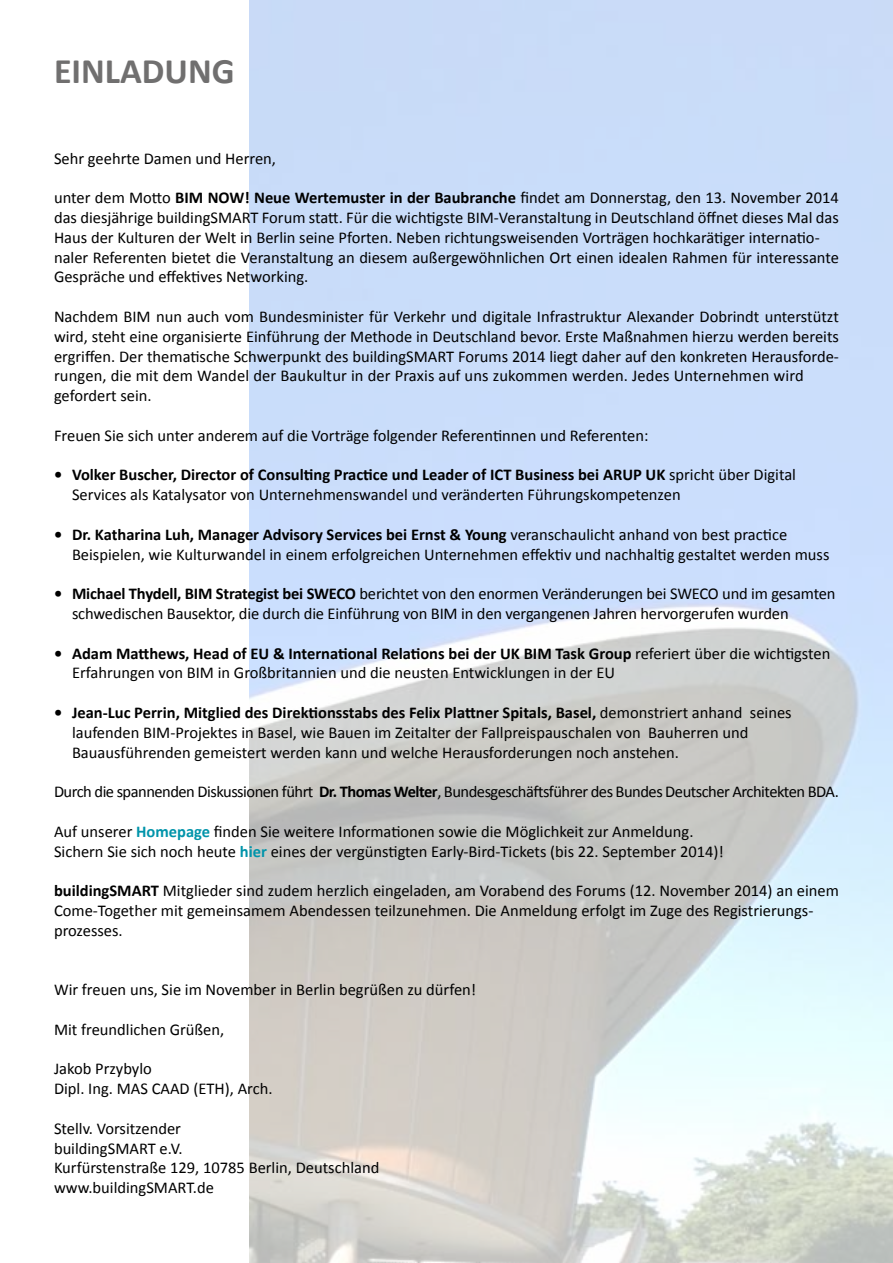
<style>
.page{position:relative;width:893px;height:1263px;background:#fff}
.page>*{position:absolute;margin:0;border:0;box-sizing:border-box;transform-origin:0 0}
.t1{font:700 36px "Calibri";color:#706f6f}
.t2{font:16.5px/19.8px "Calibri";color:#000}
.t3{font:16.5px "Calibri";letter-spacing:-.03em;color:#000}
.s1{font-weight:700}
.s2{font-weight:700;color:#0094aa}
</style>
<div class="page">
<h1 class="t1" style="left:54px;top:49px;width:182px">EINLADUNG</h1>
<p class="t2" style="left:54px;top:147px;width:224px">Sehr geehrte Damen und Herren,</p>
<p class="t2" style="left:54px;top:187px;width:786px">unter dem Motto <span class="s1">BIM NOW! Neue Wertemuster in der Baubranche</span> findet am Donnerstag, den 13. November 2014 das diesjährige buildingSMART Forum statt. Für die wichtigste BIM-Veranstaltung in Deutschland öffnet dieses Mal das Haus der Kulturen der Welt in Berlin seine Pforten. Neben richtungsweisenden Vorträgen hochkarätiger internatio&shy;naler Referenten bietet die Veranstaltung an diesem außergewöhnlichen Ort einen idealen Rahmen für interessante Gespräche und effektives Networking.</p>
<p class="t2" style="left:54px;top:306px;width:786px">Nachdem BIM nun auch vom Bundesminister für Verkehr und digitale Infrastruktur Alexander Dobrindt unterstützt wird, steht eine organisierte Einführung der Methode in Deutschland bevor. Erste Maßnahmen hierzu werden bereits ergriffen. Der thematische Schwerpunkt des buildingSMART Forums 2014 liegt daher auf den konkreten Herausforde&shy;rungen, die mit dem Wandel der Baukultur in der Praxis auf uns zukommen werden. Jedes Unternehmen wird gefordert sein.</p>
<p class="t2" style="left:54px;top:425px;width:596px">Freuen Sie sich unter anderem auf die Vorträge folgender Referentinnen und Referenten:</p>
<p class="t2" style="left:72px;top:464px;width:725px;text-indent:-18px"><span class="s1">• Volker Buscher, Director of Consulting Practice und Leader of ICT Business bei ARUP UK</span> spricht über Digital<br>Services als Katalysator von Unternehmenswandel und veränderten Führungskompetenzen</p>
<p class="t2" style="left:72px;top:524px;width:759px;text-indent:-18px"><span class="s1">• Dr. Katharina Luh, Manager Advisory Services bei Ernst &amp; Young</span> veranschaulicht anhand von best practice<br>Beispielen, wie Kulturwandel in einem erfolgreichen Unternehmen effektiv und nachhaltig gestaltet werden muss</p>
<p class="t2" style="left:72px;top:583px;width:765px;text-indent:-18px"><span class="s1">• Michael Thydell, BIM Strategist bei SWECO</span> berichtet von den enormen Veränderungen bei SWECO und im gesamten schwedischen Bausektor, die durch die Einführung von BIM in den vergangenen Jahren hervorgerufen wurden</p>
<p class="t2" style="left:72px;top:642px;width:760px;text-indent:-18px"><span class="s1">• Adam Matthews, Head of EU &amp; International Relations bei der UK BIM Task Group</span> referiert über die wichtigsten<br>Erfahrungen von BIM in Großbritannien und die neusten Entwicklungen in der EU</p>
<p class="t2" style="left:72px;top:702px;width:721px;text-indent:-18px"><span class="s1">• Jean-Luc Perrin, Mitglied des Direktionsstabs des Felix Plattner Spitals, Basel,</span> demonstriert anhand seines laufenden BIM-Projektes in Basel, wie Bauen im Zeitalter der Fallpreispauschalen von Bauherren und<br>Bauausführenden gemeistert werden kann und welche Herausforderungen noch anstehen.</p>
<p class="t3" style="left:54px;top:781px;width:786px">Durch die spannenden Diskussionen führt <span class="s1">Dr. Thomas Welter</span>, Bundesgeschäftsführer des Bundes Deutscher Architekten BDA.</p>
<p class="t2" style="left:54px;top:821px;width:671px">Auf unserer <span class="s2">Homepage</span> finden Sie weitere Informationen sowie die Möglichkeit zur Anmeldung.<br>Sichern Sie sich noch heute <span class="s2">hier</span> eines der vergünstigten Early-Bird-Tickets (bis 22. September 2014)!</p>
<p class="t2" style="left:54px;top:880px;width:786px"><span class="s1">buildingSMART</span> Mitglieder sind zudem herzlich eingeladen, am Vorabend des Forums (12. November 2014) an einem<br>Come-Together mit gemeinsamem Abendessen teilzunehmen. Die Anmeldung erfolgt im Zuge des Registrierungs&shy;prozesses.</p>
<p class="t2" style="left:54px;top:979px;width:424px">Wir freuen uns, Sie im November in Berlin begrüßen zu dürfen!</p>
<p class="t2" style="left:54px;top:1019px;width:172px">Mit freundlichen Grüßen,</p>
<p class="t2" style="left:54px;top:1058px;width:220px">Jakob Przybylo<br>Dipl. Ing. MAS CAAD (ETH), Arch.</p>
<p class="t2" style="left:54px;top:1118px;width:327px">Stellv. Vorsitzender<br>buildingSMART e.V.<br>Kurfürstenstraße 129, 10785 Berlin, Deutschland www.buildingSMART.de</p>
</div>
